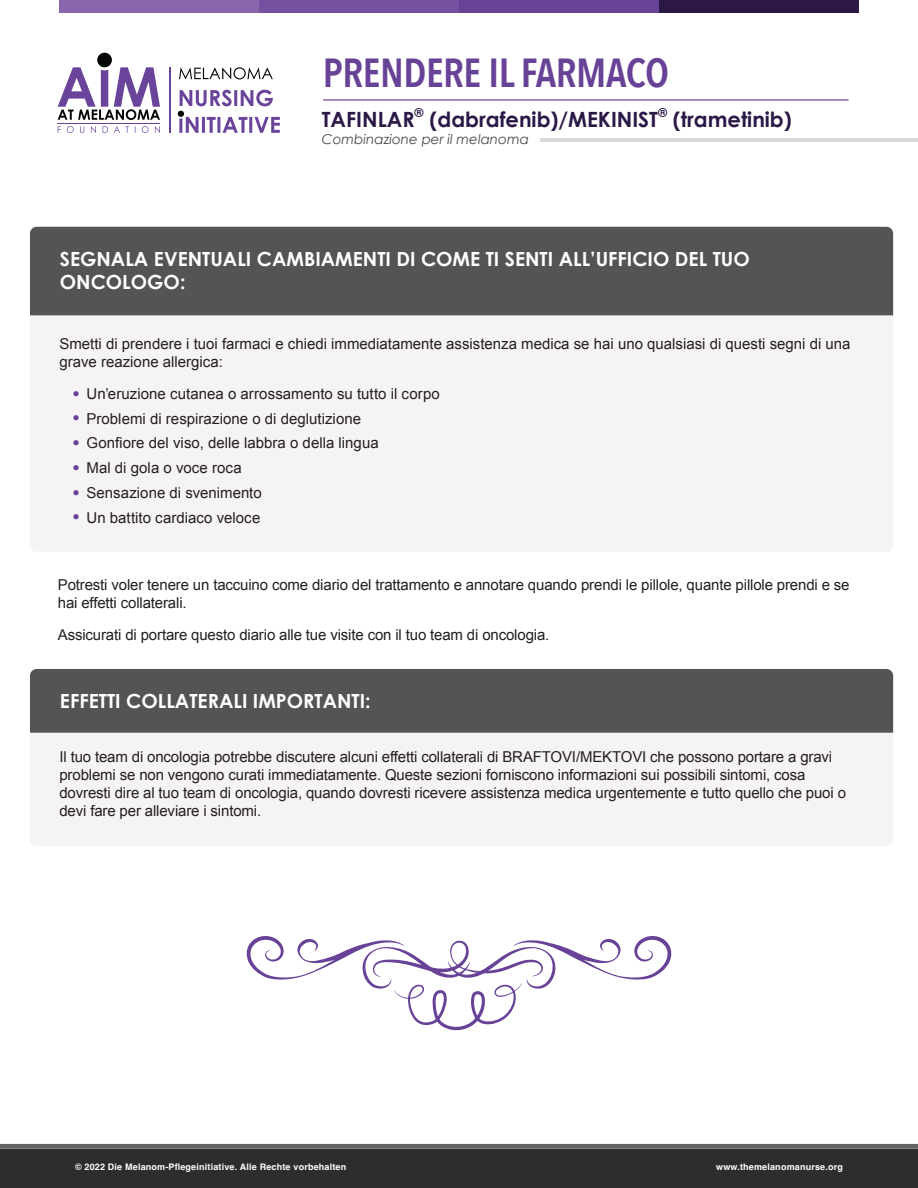
<style>
.page{position:relative;width:918px;height:1188px;background:#fff}
.page>*{position:absolute;margin:0;border:0;box-sizing:border-box;transform-origin:0 0}
.t1{font:600 40.5px "Avenir Next Condensed";letter-spacing:-.01em;color:#684297}
.t2{font:700 21px "Century Gothic";color:#2b1846}
.Box_title{font:700 19.5px/22.5px "Century Gothic";color:#fff}
.t3{font:15px/18px "Arial";letter-spacing:-.01em;color:#231f20}
.t4{font:italic 13.5px "Century Gothic";color:#474646}
.t5{font:700 12.3px "Century Gothic";color:#2b1846}
.t6{font:700 9px "Helvetica";letter-spacing:.02em;color:#fff}
</style>
<div class="page">
<div style="left:0;top:1149px;width:918px;height:39px;background:#2e2d2e"></div>
<svg style="left:0;top:1144px;width:918px;height:5px;background:#6a6969"></svg>
<div style="left:59px;top:0;width:200px;height:14px;background:#8a66ac"></div>
<div style="left:259px;top:0;width:200px;height:14px;background:#7651a1"></div>
<div style="left:659px;top:0;width:200px;height:14px;background:#2b1846"></div>
<div style="left:459px;top:0;width:200px;height:14px;background:#684297"></div>
<div style="left:30px;top:315px;width:863px;height:237px;background:#f6f3f4"></div>
<div style="left:30px;top:227px;width:863px;height:88px;background:#555455"></div>
<div style="left:30px;top:669px;width:863px;height:64px;background:#555455"></div>
<div style="left:30px;top:733px;width:863px;height:113px;background:#f6f3f4"></div>
<svg style="left:246px;top:936px;width:426px;height:95px"></svg>
<svg style="left:58px;top:126px;width:102px;height:7px"></svg>
<hr style="left:58px;top:123px;width:102px;height:1px;background:#6a449b">
<svg style="left:58px;top:67px;width:102px;height:53px"></svg>
<div style="left:97px;top:53px;width:15px;height:14px;background:#040503;border-radius:50%"></div>
<hr style="left:169px;top:67px;width:1px;height:66px;background:#6a449b">
<svg style="left:179px;top:67px;width:94px;height:12px"></svg>
<svg style="left:178px;top:90px;width:102px;height:43px"></svg>
<hr style="left:540px;top:138px;width:378px;height:4px;background:#dcd9da">
<hr style="left:324px;top:99px;width:524px;height:2px;background:#8a66ac">
<svg style="left:74px;top:391px;width:5px;height:5px"></svg>
<svg style="left:74px;top:415px;width:5px;height:6px"></svg>
<svg style="left:74px;top:440px;width:5px;height:5px"></svg>
<svg style="left:74px;top:465px;width:5px;height:5px"></svg>
<svg style="left:74px;top:490px;width:5px;height:5px"></svg>
<svg style="left:74px;top:514px;width:5px;height:6px"></svg>
<p class="t1" style="left:323px;top:38px;width:348px">PRENDERE IL FARMACO</p>
<p class="t2" style="left:322px;top:104px;width:94px">TAFINLAR</p>
<p class="t5" style="left:415px;top:103px;width:11px">®</p>
<p class="t2" style="left:430px;top:104px;width:230px">(dabrafenib)/MEKINIST</p>
<p class="t5" style="left:658px;top:103px;width:11px">®</p>
<p class="t2" style="left:673px;top:104px;width:120px">(trametinib)</p>
<p class="t4" style="left:322px;top:129px;width:209px">Combinazione per il melanoma</p>
<p class="Box_title" style="left:60px;top:247px;width:691px">SEGNALA EVENTUALI CAMBIAMENTI DI COME TI SENTI ALL’UFFICIO DEL TUO<br>ONCOLOGO:</p>
<p class="t3" style="left:59px;top:335px;width:793px">Smetti di prendere i tuoi farmaci e chiedi immediatamente assistenza medica se hai uno qualsiasi di questi segni di una grave reazione allergica:</p>
<p class="t3" style="left:86px;top:385px;width:355px">Un’eruzione cutanea o arrossamento su tutto il corpo</p>
<p class="t3" style="left:86px;top:409px;width:276px">Problemi di respirazione o di deglutizione</p>
<p class="t3" style="left:86px;top:434px;width:294px">Gonfiore del viso, delle labbra o della lingua</p>
<p class="t3" style="left:86px;top:459px;width:157px">Mal di gola o voce roca</p>
<p class="t3" style="left:86px;top:484px;width:177px">Sensazione di svenimento</p>
<p class="t3" style="left:86px;top:508px;width:175px">Un battito cardiaco veloce</p>
<p class="t3" style="left:58px;top:576px;width:793px">Potresti voler tenere un taccuino come diario del trattamento e annotare quando prendi le pillole, quante pillole prendi e se hai effetti collaterali.</p>
<p class="t3" style="left:58px;top:625px;width:493px">Assicurati di portare questo diario alle tue visite con il tuo team di oncologia.</p>
<p class="Box_title" style="left:60px;top:689px;width:312px">EFFETTI COLLATERALI IMPORTANTI:</p>
<p class="t3" style="left:59px;top:748px;width:788px">Il tuo team di oncologia potrebbe discutere alcuni effetti collaterali di BRAFTOVI/MEKTOVI che possono portare a gravi problemi se non vengono curati immediatamente. Queste sezioni forniscono informazioni sui possibili sintomi, cosa dovresti dire al tuo team di oncologia, quando dovresti ricevere assistenza medica urgentemente e tutto quello che puoi o devi fare per alleviare i sintomi.</p>
<p class="t6" style="left:75px;top:1161px;width:273px">© 2022 Die Melanom-Pflegeinitiative. Alle Rechte vorbehalten</p>
<p class="t6" style="left:716px;top:1161px;width:128px">www.themelanomanurse.org</p>
</div>
